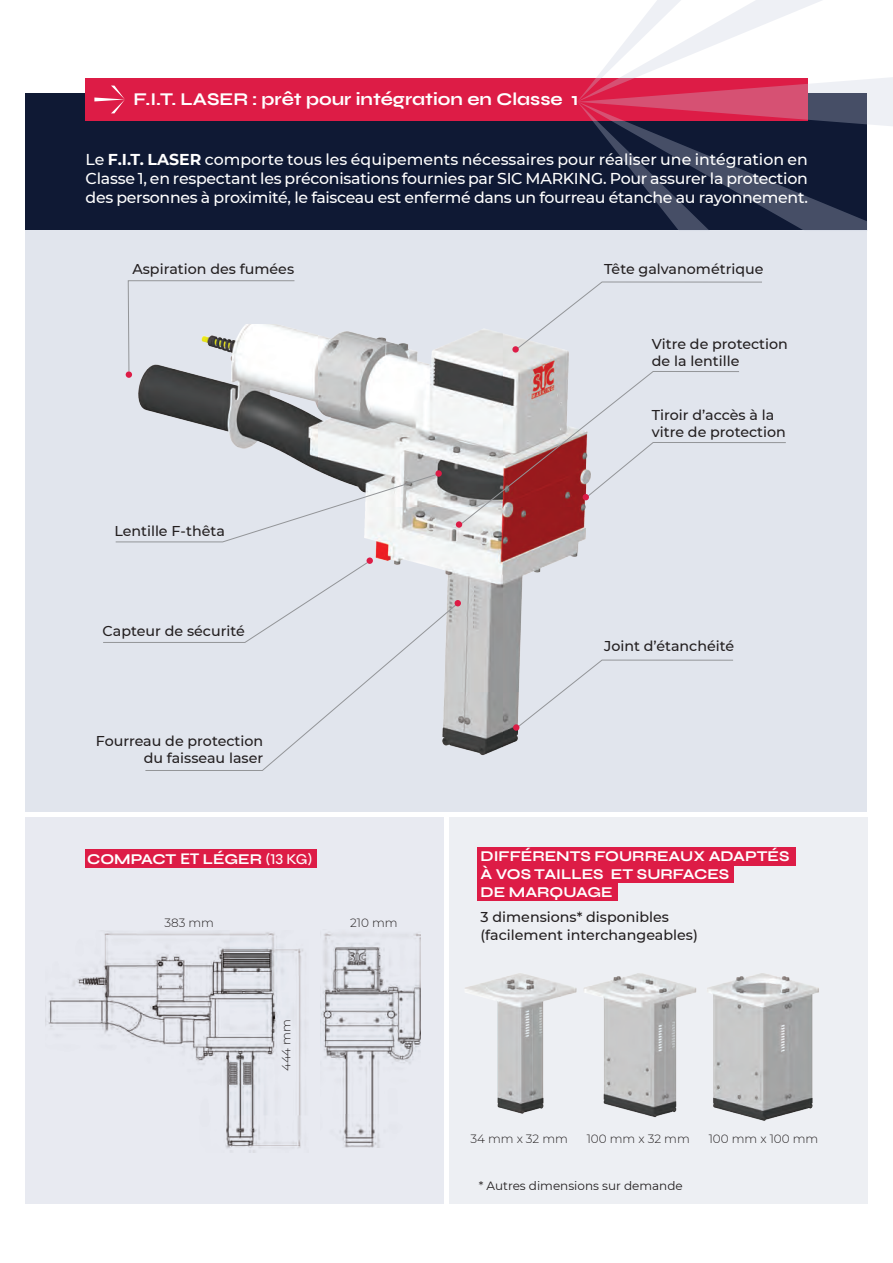
<style>
.page{position:relative;width:893px;height:1263px;background:#fff}
.page>*{position:absolute;margin:0;border:0;box-sizing:border-box;transform-origin:0 0}
.t1{font:700 18px "Syne";color:#fff}
.t2{font:500 15.75px/18.9px "Montserrat";letter-spacing:-.02em;color:#fff;text-align:justify}
.t3{font:700 15px/18px "Syne";color:#fff}
.t4{font:500 14.25px/17.1px "Montserrat";color:#231f20}
.t5{font:300 12px "Montserrat";color:#231f20}
.t6{font:12px "Montserrat";color:#231f20}
.s1{font-weight:700}
.s2{font-family:"Montserrat";font-weight:600}
.s3{font-weight:500}
</style>
<div class="page">
<div style="left:449px;top:817px;width:418px;height:386px;background:#edeff3"></div>
<div style="left:477px;top:847px;width:318px;height:19px;background:#dd1c46"></div>
<div style="left:477px;top:864px;width:257px;height:18px;background:#dd1c46"></div>
<div style="left:477px;top:882px;width:140px;height:19px;background:#dd1c46"></div>
<div style="left:26px;top:95px;width:841px;height:717px;background:#e1e5ed"></div>
<div style="left:26px;top:94px;width:841px;height:136px;background:#0f1934"></div>
<div style="left:26px;top:817px;width:418px;height:386px;background:#e8eaf1"></div>
<div style="left:85px;top:849px;width:231px;height:18px;background:#dd1c46"></div>
<div style="left:85px;top:79px;width:723px;height:42px;background:#dd1c46"></div>
<svg style="left:94px;top:86px;width:31px;height:27px"></svg>
<img style="left:465px;top:973px;width:232px;height:144px">
<img style="left:707px;top:973px;width:112px;height:148px">
<img style="left:45px;top:931px;width:258px;height:221px">
<svg style="left:875px;top:77px;width:18px;height:49px"></svg>
<svg style="left:577px;top:0;width:298px;height:230px"></svg>
<img style="left:138px;top:329px;width:448px;height:427px">
<svg style="left:127px;top:280px;width:168px;height:92px"></svg>
<svg style="left:513px;top:281px;width:249px;height:71px"></svg>
<svg style="left:514px;top:659px;width:219px;height:71px"></svg>
<svg style="left:103px;top:561px;width:265px;height:82px"></svg>
<svg style="left:145px;top:602px;width:314px;height:169px"></svg>
<svg style="left:115px;top:474px;width:322px;height:69px"></svg>
<div style="left:367px;top:557px;width:6px;height:7px;background:#dd1c46;border-radius:50%"></div>
<svg style="left:455px;top:600px;width:6px;height:6px"></svg>
<div style="left:435px;top:470px;width:7px;height:7px;background:#dd1c46;border-radius:50%"></div>
<div style="left:126px;top:371px;width:6px;height:7px;background:#dd1c46;border-radius:50%"></div>
<svg style="left:459px;top:371px;width:327px;height:155px"></svg>
<div style="left:456px;top:521px;width:6px;height:7px;background:#dd1c46;border-radius:50%"></div>
<div style="left:512px;top:346px;width:7px;height:7px;background:#dd1c46;border-radius:50%"></div>
<div style="left:513px;top:724px;width:6px;height:7px;background:#dd1c46;border-radius:50%"></div>
<img style="left:321px;top:933px;width:100px;height:214px">
<p class="t1" style="left:134px;top:88px;width:446px">F.I.T. LASER : prêt pour intégration en Classe 1</p>
<p class="t2" style="left:86px;top:149px;width:724px">Le <span class="s1">F.I.T. LASER</span> comporte tous les équipements nécessaires pour réaliser une intégration en Classe 1, en respectant les préconisations fournies par SIC MARKING. Pour assurer la protection des personnes à proximité, le faisceau est enfermé dans un fourreau étanche au rayonnement.</p>
<p class="t4" style="left:132px;top:259px;width:163px">Aspiration des fumées</p>
<p class="t4" style="left:114px;top:521px;width:112px">Lentille F-thêta</p>
<p class="t4" style="left:103px;top:622px;width:144px">Capteur de sécurité</p>
<p class="t4" style="left:96px;top:732px;width:169px;text-align:right">Fourreau de protection du faisseau laser</p>
<p class="t4" style="left:604px;top:259px;width:161px">Tête galvanométrique</p>
<p class="t4" style="left:652px;top:335px;width:137px">Vitre de protection de la lentille</p>
<p class="t4" style="left:652px;top:406px;width:136px">Tiroir d’accès à la vitre de protection</p>
<p class="t4" style="left:604px;top:637px;width:132px">Joint d’étanchéité</p>
<p class="t3" style="left:87px;top:849px;width:227px">COMPACT <span class="s2">ET</span> LÉGER <span class="s3">(13 KG)</span></p>
<p class="t3" style="left:480px;top:846px;width:311px">DIFFÉRENTS FOURREAUX ADAPTÉS<br>À VOS TAILLES ET SURFACES<br>DE MARQUAGE</p>
<p class="t4" style="left:480px;top:908px;width:219px">3 dimensions* disponibles (facilement interchangeables)</p>
<p class="t5" style="left:164px;top:914px;width:51px">383 mm</p>
<p class="t5" style="left:350px;top:914px;width:49px">210 mm</p>
<p class="t5" style="left:278px;top:1071px;width:54px;rotate:-90deg">444 mm</p>
<p class="t5" style="left:470px;top:1131px;width:99px">34 mm x 32 mm</p>
<p class="t5" style="left:587px;top:1131px;width:105px">100 mm x 32 mm</p>
<p class="t5" style="left:709px;top:1131px;width:111px">100 mm x 100 mm</p>
<p class="t6" style="left:479px;top:1177px;width:205px">* Autres dimensions sur demande</p>
</div>
